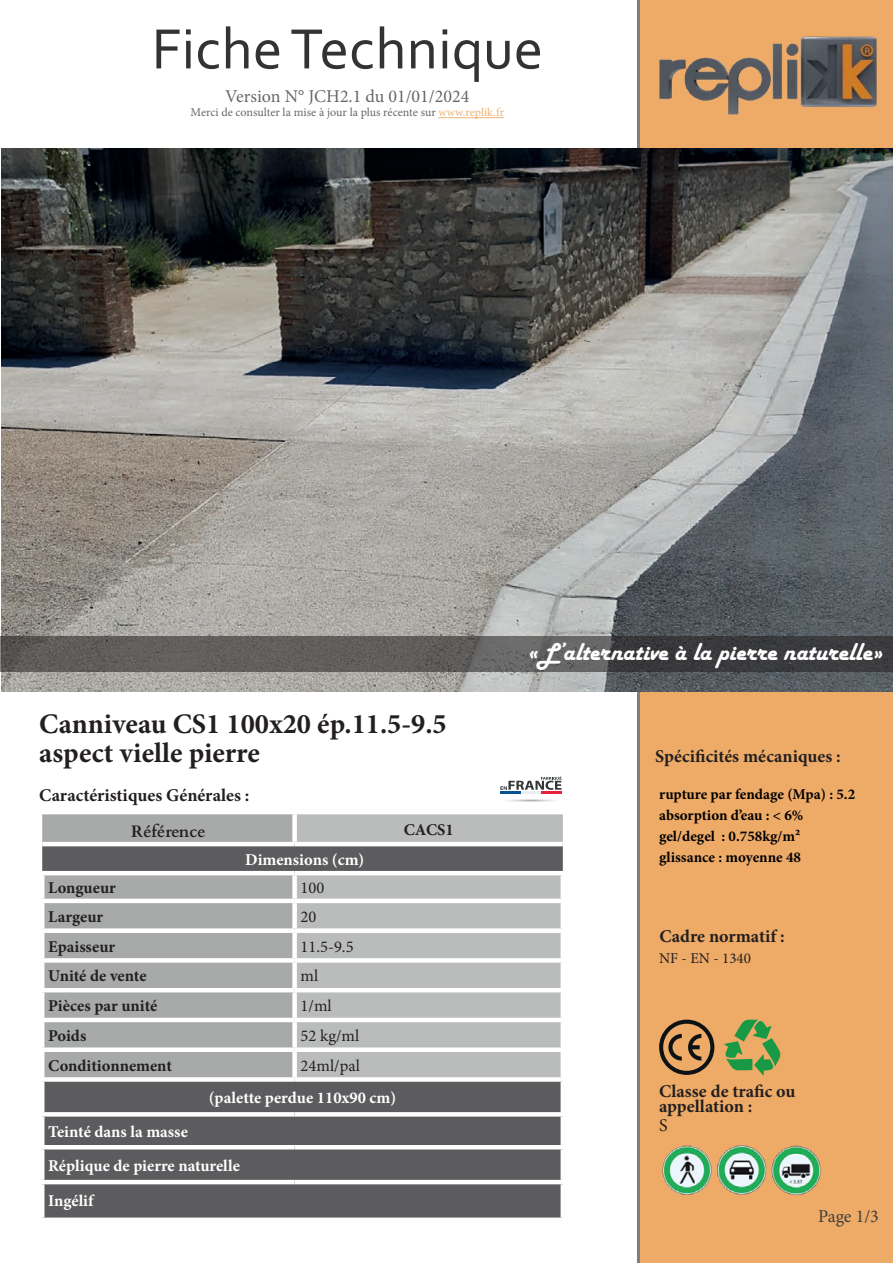
<style>
.page{position:relative;width:893px;height:1263px;background:#fff}
.page>*{position:absolute;margin:0;border:0;box-sizing:border-box;transform-origin:0 0}
.t1{font:59.4px "Corbel";color:#000001}
.t2{font:700 28.35px/28.5px "Minion Pro";color:#231f20}
.t3{font:25.5px "Harlow Solid";color:#fff}
.t4{font:700 18px/15px "Minion Pro";color:#231f20}
.t5{font:18px "Minion Pro";color:#000001}
.t6{font:18px "Minion Pro";color:#3e3e3f}
.t7{font:18px "Minion Pro";color:#231f20}
.t8{font:700 16.5px/34.5px "Minion Pro";color:#fff}
.t9{font:700 16.5px "Minion Pro";color:#231f20}
.t10{font:16.5px "Minion Pro";color:#231f20}
.t11{font:700 16.5px "Cardo";color:#231f20}
.t12{font:700 15px/21px "Minion Pro";color:#000002}
.t13{font:15px "Minion Pro";color:#231f20}
.t14{font:12px "Minion Pro";color:#000001}
.s1{color:#e6811b}
</style>
<div class="page">
<hr style="left:637px;top:0;width:3px;height:1263px;background:#231f20">
<div style="left:640px;top:0;width:253px;height:1263px;background:#eeab67"></div>
<img style="left:659px;top:36px;width:218px;height:79px">
<svg style="left:724px;top:1019px;width:57px;height:56px"></svg>
<svg style="left:659px;top:1020px;width:55px;height:55px"></svg>
<hr style="left:439px;top:117px;width:65px;height:1px;background:#e6811b">
<hr style="left:504px;top:799px;width:54px;height:3px;background:#f9f9f9;border-radius:50%">
<hr style="left:505px;top:799px;width:52px;height:3px;background:#f4f5f5;border-radius:50%">
<hr style="left:507px;top:799px;width:48px;height:3px;background:#edeeed;border-radius:50%">
<hr style="left:510px;top:799px;width:42px;height:2px;background:#e4e5e4;border-radius:50%">
<hr style="left:512px;top:799px;width:38px;height:2px;background:#dadbda;border-radius:50%">
<hr style="left:513px;top:800px;width:36px;height:1px;background:#d7d9d8;border-radius:50%">
<hr style="left:514px;top:800px;width:33px;height:1px;background:#cfd2d3;border-radius:50%">
<hr style="left:516px;top:800px;width:30px;height:1px;background:#cacccb;border-radius:50%">
<svg style="left:517px;top:800px;width:28px;height:1px"></svg>
<hr style="left:541px;top:791px;width:20px;height:3px;background:#e5223a">
<hr style="left:521px;top:791px;width:20px;height:3px;background:#edeeed">
<hr style="left:500px;top:791px;width:21px;height:3px;background:#0b5197">
<svg style="left:500px;top:776px;width:61px;height:14px"></svg>
<svg style="left:42px;top:814px;width:250px;height:28px;background:#a8abaa"></svg>
<div style="left:297px;top:814px;width:266px;height:28px;background:#babcbc"></div>
<svg style="left:42px;top:846px;width:521px;height:371px;background:#8b8c8d"></svg>
<hr style="left:40px;top:1082px;width:4px;height:30px;background:#fff">
<hr style="left:561px;top:1082px;width:4px;height:30px;background:#fff">
<svg style="left:42px;top:1112px;width:253px;height:4px"></svg>
<hr style="left:40px;top:1116px;width:4px;height:29px;background:#fff">
<svg style="left:295px;top:1112px;width:268px;height:4px"></svg>
<hr style="left:561px;top:1116px;width:4px;height:29px;background:#fff">
<hr style="left:40px;top:1145px;width:255px;height:4px;background:#fff">
<hr style="left:40px;top:1149px;width:4px;height:31px;background:#fff">
<hr style="left:295px;top:1145px;width:270px;height:4px;background:#fff">
<hr style="left:561px;top:1149px;width:4px;height:31px;background:#fff">
<hr style="left:40px;top:1180px;width:255px;height:4px;background:#fff">
<hr style="left:40px;top:1184px;width:4px;height:33px;background:#fff">
<hr style="left:295px;top:1180px;width:270px;height:4px;background:#fff">
<hr style="left:561px;top:1184px;width:4px;height:33px;background:#fff">
<hr style="left:40px;top:871px;width:255px;height:4px;background:#fff">
<hr style="left:40px;top:875px;width:4px;height:24px;background:#fff">
<hr style="left:295px;top:871px;width:270px;height:4px;background:#fff">
<div style="left:292px;top:875px;width:5px;height:24px;background:#fff"></div>
<hr style="left:561px;top:875px;width:4px;height:24px;background:#fff">
<hr style="left:40px;top:899px;width:255px;height:4px;background:#fff">
<hr style="left:40px;top:903px;width:4px;height:25px;background:#fff">
<hr style="left:295px;top:899px;width:270px;height:4px;background:#fff">
<div style="left:292px;top:903px;width:5px;height:25px;background:#fff"></div>
<hr style="left:561px;top:903px;width:4px;height:25px;background:#fff">
<div style="left:40px;top:928px;width:255px;height:5px;background:#fff"></div>
<hr style="left:40px;top:933px;width:4px;height:25px;background:#fff">
<div style="left:295px;top:928px;width:270px;height:5px;background:#fff"></div>
<div style="left:292px;top:933px;width:5px;height:25px;background:#fff"></div>
<hr style="left:561px;top:933px;width:4px;height:25px;background:#fff">
<div style="left:40px;top:958px;width:255px;height:5px;background:#fff"></div>
<hr style="left:40px;top:963px;width:4px;height:25px;background:#fff">
<div style="left:295px;top:958px;width:270px;height:5px;background:#fff"></div>
<div style="left:292px;top:963px;width:5px;height:25px;background:#fff"></div>
<hr style="left:561px;top:963px;width:4px;height:25px;background:#fff">
<hr style="left:40px;top:988px;width:255px;height:4px;background:#fff">
<hr style="left:40px;top:992px;width:4px;height:26px;background:#fff">
<hr style="left:295px;top:988px;width:270px;height:4px;background:#fff">
<div style="left:292px;top:992px;width:5px;height:26px;background:#fff"></div>
<hr style="left:561px;top:992px;width:4px;height:26px;background:#fff">
<hr style="left:40px;top:1018px;width:255px;height:4px;background:#fff">
<hr style="left:40px;top:1022px;width:4px;height:25px;background:#fff">
<hr style="left:295px;top:1018px;width:270px;height:4px;background:#fff">
<div style="left:292px;top:1022px;width:5px;height:25px;background:#fff"></div>
<hr style="left:561px;top:1022px;width:4px;height:25px;background:#fff">
<div style="left:40px;top:1047px;width:255px;height:5px;background:#fff"></div>
<hr style="left:40px;top:1052px;width:4px;height:25px;background:#fff">
<div style="left:295px;top:1047px;width:270px;height:5px;background:#fff"></div>
<div style="left:292px;top:1052px;width:5px;height:25px;background:#fff"></div>
<hr style="left:561px;top:1052px;width:4px;height:25px;background:#fff">
<div style="left:40px;top:1077px;width:255px;height:5px;background:#fff"></div>
<div style="left:295px;top:1077px;width:270px;height:5px;background:#fff"></div>
<img style="left:662px;top:1145px;width:159px;height:51px">
<img style="left:1px;top:148px;width:892px;height:544px">
<svg style="left:0;top:636px;width:893px;height:36px;background:#545353"></svg>
<h1 class="t1" style="left:152px;top:12px;width:393px">Fiche Technique</h1>
<p class="t5" style="left:225px;top:84px;width:246px">Version N° JCH2.1 du 01/01/2024</p>
<p class="t14" style="left:191px;top:105px;width:315px">Merci de consulter la mise à jour la plus récente sur <span class="s1">www.replik.fr</span></p>
<h2 class="t2" style="left:39px;top:709px;width:409px">Canniveau CS1 100x20 ép.11.5-9.5 aspect vielle pierre</h2>
<p class="t4" style="left:39px;top:788px;width:212px">Caractéristiques Générales :</p>
<p class="t11" style="left:131px;top:818px;width:76px">Référence</p>
<p class="t9" style="left:404px;top:818px;width:52px">CACS1</p>
<p class="t8" style="left:245px;top:842px;width:121px">Dimensions (cm)</p>
<p class="t9" style="left:48px;top:876px;width:69px">Longueur</p>
<p class="t10" style="left:301px;top:877px;width:25px">100</p>
<p class="t9" style="left:48px;top:905px;width:56px">Largeur</p>
<p class="t10" style="left:301px;top:905px;width:17px">20</p>
<p class="t9" style="left:48px;top:935px;width:68px">Epaisseur</p>
<p class="t10" style="left:301px;top:935px;width:54px">11.5-9.5</p>
<p class="t9" style="left:48px;top:964px;width:100px">Unité de vente</p>
<p class="t10" style="left:301px;top:965px;width:19px">ml</p>
<p class="t9" style="left:48px;top:994px;width:111px">Pièces par unité</p>
<p class="t10" style="left:301px;top:995px;width:33px">1/ml</p>
<p class="t9" style="left:48px;top:1024px;width:40px">Poids</p>
<p class="t10" style="left:301px;top:1024px;width:60px">52 kg/ml</p>
<p class="t9" style="left:48px;top:1054px;width:125px">Conditionnement</p>
<p class="t10" style="left:301px;top:1054px;width:61px">24ml/pal</p>
<p class="t8" style="left:209px;top:1080px;width:189px">(palette perdue 110x90 cm)</p>
<p class="t8" style="left:48px;top:1114px;width:193px">Teinté dans la masse<br>Réplique de pierre naturelle<br>Ingélif</p>
<h3 class="t3" style="left:527px;top:638px;width:357px">«L’alternative à la pierre naturelle»</h3>
<p class="t4" style="left:655px;top:748px;width:187px">Spécificités mécaniques :</p>
<p class="t12" style="left:659px;top:784px;width:198px">rupture par fendage (Mpa) : 5.2 absorption d’eau : &lt; 6% gel/degel : 0.758kg/m² glissance : moyenne 48</p>
<p class="t4" style="left:659px;top:928px;width:127px">Cadre normatif :</p>
<p class="t13" style="left:659px;top:948px;width:93px">NF - EN - 1340</p>
<p class="t4" style="left:659px;top:1084px;width:138px">Classe de trafic ou appellation :</p>
<p class="t7" style="left:659px;top:1113px;width:10px">S</p>
<p class="t6" style="left:818px;top:1204px;width:62px">Page 1/3</p>
</div>
